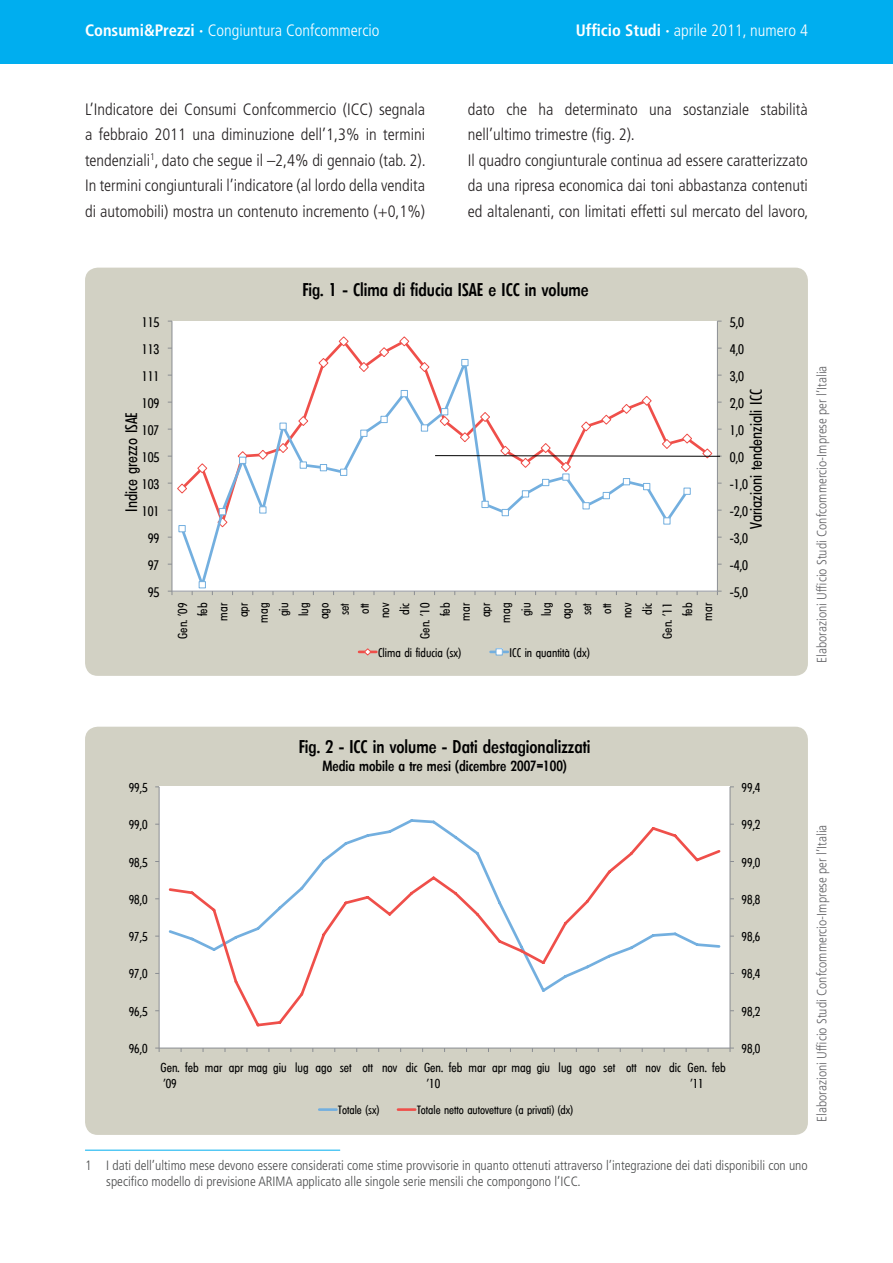
<style>
.page{position:relative;width:893px;height:1263px;background:#fff}
.page>*{position:absolute;margin:0;border:0;box-sizing:border-box;transform-origin:0 0}
.t1{font:500 condensed 18px "Limerick";color:#000}
.t2{font:300 condensed 16.5px/25.5px "Frutiger";color:#231f20;text-align:justify}
.t3{font:300 condensed 16.5px "Frutiger";color:#fff}
.t4{font:condensed 16.2px "Limerick";color:#000}
.t5{font:500 condensed 14.4px "Limerick";color:#000}
.t6{font:300 condensed 13.5px/16.2px "Frutiger";color:#4b4c4d}
.t7{font:300 condensed 13.5px "Frutiger";color:#636366}
.t8{font:condensed 13.5px "Limerick";color:#000}
.t9{font:condensed 12.6px/20.2px "Limerick";color:#000;text-align:right}
.t10{font:condensed 12.15px "Limerick";color:#000}
.t11{font:condensed 11.7px "Limerick";color:#000}
.s1{font-weight:700}
</style>
<div class="page">
<div style="left:0;top:0;width:893px;height:64px;background:#00aeef"></div>
<div style="left:85px;top:268px;width:723px;height:408px;background:#d2d1c4;border-radius:13px"></div>
<div style="left:172px;top:321px;width:545px;height:270px;background:#fff"></div>
<hr style="left:717px;top:321px;width:1px;height:270px;background:#8a8d92">
<hr style="left:172px;top:321px;width:1px;height:270px;background:#8a8d92">
<hr style="left:172px;top:591px;width:545px;height:1px;background:#8a8d92">
<svg style="left:177px;top:336px;width:536px;height:154px"></svg>
<svg style="left:178px;top:359px;width:513px;height:230px"></svg>
<svg style="left:359px;top:648px;width:17px;height:8px"></svg>
<svg style="left:491px;top:649px;width:17px;height:6px"></svg>
<div style="left:496px;top:648px;width:7px;height:7px;border:1px solid #73afdf"></div>
<svg style="left:434px;top:455px;width:288px;height:2px"></svg>
<hr style="left:85px;top:1150px;width:255px;height:1px;background:#00aeef">
<div style="left:85px;top:727px;width:723px;height:408px;background:#d2d1c4;border-radius:13px"></div>
<div style="left:159px;top:787px;width:571px;height:261px;background:#fff"></div>
<hr style="left:730px;top:787px;width:1px;height:261px;background:#8a8d92">
<hr style="left:159px;top:787px;width:1px;height:261px;background:#8a8d92">
<hr style="left:159px;top:1048px;width:571px;height:1px;background:#8a8d92">
<svg style="left:168px;top:824px;width:553px;height:203px"></svg>
<hr style="left:319px;top:1108px;width:17px;height:3px;background:#73afdf">
<hr style="left:398px;top:1108px;width:17px;height:3px;background:#ef4f4a">
<p class="t3" style="left:85px;top:21px;width:296px"><span class="s1">Consumi&amp;Prezzi ·</span> Congiuntura Confcommercio</p>
<p class="t3" style="left:576px;top:21px;width:234px"><span class="s1">Ufficio Studi ·</span> aprile 2011, numero 4</p>
<p class="t2" style="left:85px;top:97px;width:342px">L’Indicatore dei Consumi Confcommercio (ICC) segnala a febbraio 2011 una diminuzione dell’1,3% in termini tendenziali<sup>1</sup>, dato che segue il –2,4% di gennaio (tab. 2).<br>In termini congiunturali l’indicatore (al lordo della vendita di automobili) mostra un contenuto incremento (+0,1%)</p>
<p class="t2" style="left:468px;top:97px;width:342px;text-align:left">dato che ha determinato una sostanziale stabilità nell’ultimo trimestre (fig. 2).<br>Il quadro congiunturale continua ad essere caratterizzato da una ripresa economica dai toni abbastanza contenuti ed altalenanti, con limitati effetti sul mercato del lavoro,</p>
<p class="t1" style="left:302px;top:280px;width:288px">Fig. 1 - Clima di fiducia ISAE e ICC in volume</p>
<p class="t8" style="left:142px;top:314px;width:19px">115</p>
<p class="t8" style="left:730px;top:314px;width:16px">5,0</p>
<p class="t8" style="left:142px;top:341px;width:19px">113</p>
<p class="t8" style="left:730px;top:341px;width:16px">4,0</p>
<p class="t8" style="left:142px;top:368px;width:19px">111</p>
<p class="t8" style="left:730px;top:368px;width:16px">3,0</p>
<p class="t8" style="left:142px;top:395px;width:19px">109</p>
<p class="t4" style="left:122px;top:512px;width:101px;rotate:-90deg">Indice grezzo ISAE</p>
<p class="t8" style="left:142px;top:422px;width:19px">107</p>
<p class="t8" style="left:142px;top:449px;width:19px">105</p>
<p class="t8" style="left:142px;top:476px;width:19px">103</p>
<p class="t8" style="left:142px;top:503px;width:19px">101</p>
<p class="t4" style="left:747px;top:529px;width:141px;rotate:-90deg">Variazioni tendenziali ICC</p>
<p class="t8" style="left:730px;top:395px;width:16px">2,0</p>
<p class="t8" style="left:730px;top:422px;width:16px">1,0</p>
<p class="t8" style="left:730px;top:449px;width:16px">0,0</p>
<p class="t8" style="left:730px;top:476px;width:20px">-1,0</p>
<p class="t8" style="left:730px;top:503px;width:20px">-2,0</p>
<p class="t8" style="left:148px;top:530px;width:13px">99</p>
<p class="t8" style="left:730px;top:530px;width:20px">-3,0</p>
<p class="t8" style="left:148px;top:557px;width:13px">97</p>
<p class="t8" style="left:730px;top:557px;width:20px">-4,0</p>
<p class="t8" style="left:148px;top:584px;width:13px">95</p>
<p class="t8" style="left:730px;top:584px;width:20px">-5,0</p>
<p class="t9" style="left:173px;top:639px;width:38px;rotate:-90deg">Gen. '09 feb<br>mar<br>apr mag giu<br>lug<br>ago<br>set<br>ott<br>nov<br>dic<br>Gen. '10 feb<br>mar<br>apr mag giu<br>lug<br>ago<br>set<br>ott<br>nov<br>dic<br>Gen. '11 feb<br>mar</p>
<p class="t10" style="left:378px;top:645px;width:84px">Clima di fiducia (sx)</p>
<p class="t10" style="left:510px;top:645px;width:82px">ICC in quantità (dx)</p>
<p class="t7" style="left:814px;top:663px;width:299px;rotate:-90deg">Elaborazioni Ufficio Studi Confcommercio-Imprese per l’Italia</p>
<p class="t1" style="left:299px;top:736px;width:293px">Fig. 2 - ICC in volume - Dati destagionalizzati</p>
<p class="t5" style="left:322px;top:757px;width:246px">Media mobile a tre mesi (dicembre 2007=100)</p>
<p class="t9" style="left:129px;top:778px;width:20px">99,5</p>
<p class="t9" style="left:742px;top:778px;width:20px">99,4</p>
<p class="t9" style="left:129px;top:815px;width:20px">99,0</p>
<p class="t9" style="left:742px;top:815px;width:20px">99,2</p>
<p class="t9" style="left:129px;top:852px;width:20px">98,5</p>
<p class="t9" style="left:742px;top:852px;width:20px">99,0</p>
<p class="t9" style="left:129px;top:890px;width:20px">98,0</p>
<p class="t9" style="left:742px;top:890px;width:20px">98,8</p>
<p class="t9" style="left:129px;top:927px;width:20px">97,5</p>
<p class="t9" style="left:742px;top:927px;width:20px">98,6</p>
<p class="t9" style="left:129px;top:964px;width:20px">97,0</p>
<p class="t9" style="left:742px;top:964px;width:20px">98,4</p>
<p class="t9" style="left:129px;top:1001px;width:20px">96,5</p>
<p class="t9" style="left:742px;top:1001px;width:20px">98,2</p>
<p class="t9" style="left:129px;top:1039px;width:20px">96,0</p>
<p class="t9" style="left:742px;top:1039px;width:20px">98,0</p>
<p class="t9" style="left:161px;top:1060px;width:567px;line-height:15.3px;text-align:left">Gen. feb mar apr mag giu lug ago set ott nov dic Gen. feb mar apr mag giu lug ago set ott nov dic Gen. feb '09</p>
<p class="t9" style="left:427px;top:1073px;width:15px">'10</p>
<p class="t9" style="left:690px;top:1073px;width:15px">'11</p>
<p class="t11" style="left:338px;top:1103px;width:43px">Totale (sx)</p>
<p class="t11" style="left:417px;top:1103px;width:158px">Totale netto autovetture (a privati) (dx)</p>
<p class="t7" style="left:814px;top:1122px;width:299px;rotate:-90deg">Elaborazioni Ufficio Studi Confcommercio-Imprese per l’Italia</p>
<p class="t6" style="left:106px;top:1158px;width:703px;text-indent:-21px">1 I dati dell’ultimo mese devono essere considerati come stime provvisorie in quanto ottenuti attraverso l’integrazione dei dati disponibili con uno specifico modello di previsione ARIMA applicato alle singole serie mensili che compongono l’ICC.</p>
</div>
